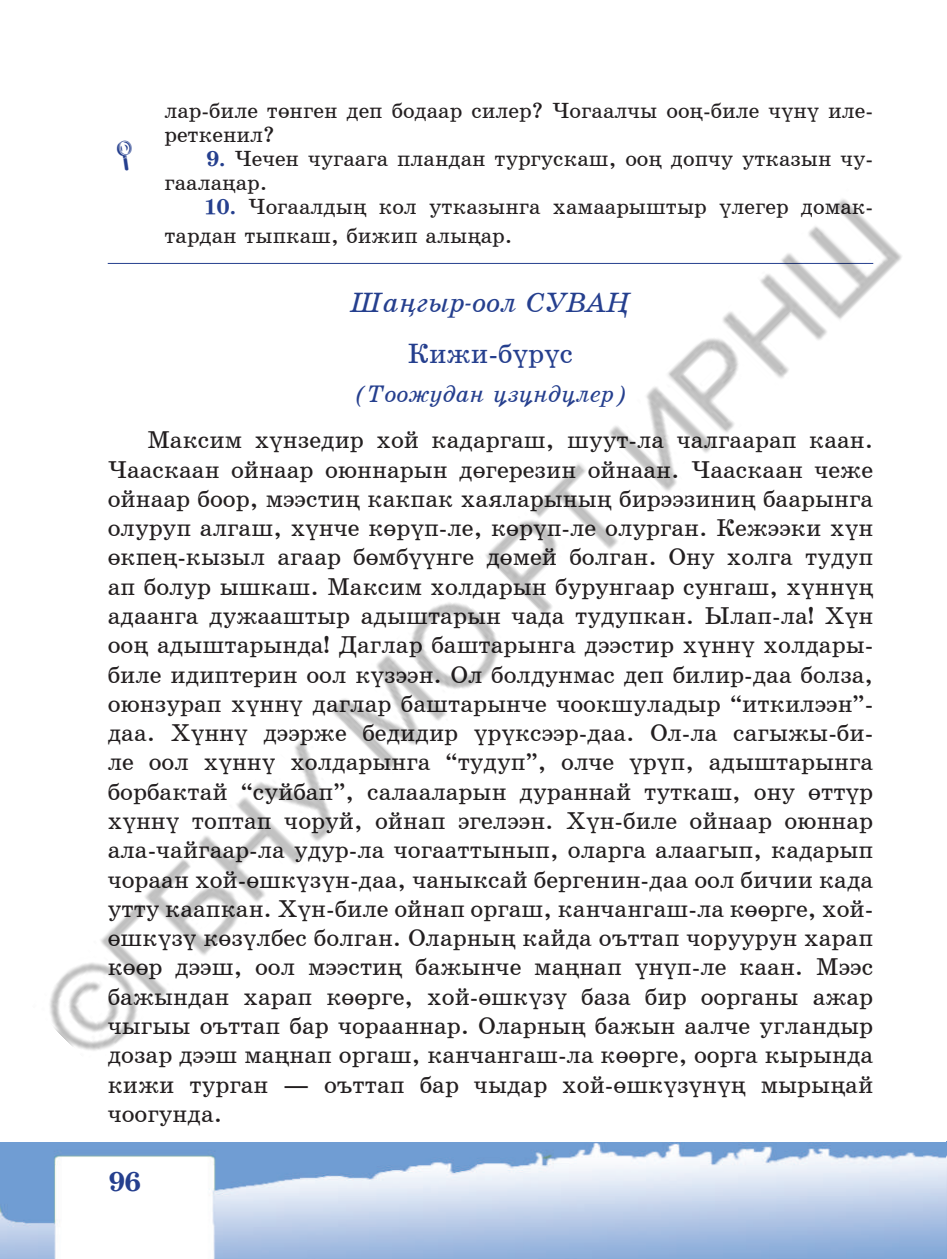
<style>
.page{position:relative;width:947px;height:1259px;background:#fff}
.page>*{position:absolute;margin:0;border:0;box-sizing:border-box;transform-origin:0 0}
.t1{font:italic 28px "TT School";color:#253f8e}
.t2{font:28px "TT School Book Normal";color:#253f8e}
.t3{font:700 28px "TT School";color:#253f8e}
.t4{font:24.4px/29.2px "TT School Book Normal";color:#231f20}
.t5{font:italic 24px "TT School";color:#253f8e}
.t6{font:22px/24px "TT School Book Normal";color:#231f20}
.s1{font-family:"TT School";font-weight:700;color:#253f8e}
</style>
<div class="page">
<img style="left:0;top:1141px;width:947px;height:118px">
<img style="left:50px;top:199px;width:852px;height:852px">
<p class="t6" style="left:164px;top:98px;width:707px">лар-биле т=нген деп бодаар силер? Чогаалчы ооё-биле ч\н\ иле&shy;реткенил?</p>
<p class="t6" style="left:164px;top:146px;width:710px;text-indent:42px"><span class="s1">9.</span> Чечен чугаага пландан тургускаш, ооё допчу утказын чу&shy;гаалаёар.</p>
<p class="t6" style="left:164px;top:192px;width:707px;line-height:29.2px;text-indent:40px"><span class="s1">10.</span> Чогаалдыё кол утказынга хамаарыштыр \легер домак&shy;тардан тыпкаш, бижип алыёар.</p>
<p class="t1" style="left:350px;top:287px;width:283px">Шаёгыр-оол Суваё</p>
<p class="t2" style="left:408px;top:338px;width:167px">Кижи-б\р\с</p>
<p class="t5" style="left:354px;top:380px;width:273px">(Тоожудан \з\нд\лер)</p>
<p class="t4" style="left:108px;top:425px;width:767px;text-indent:40px">Максим х\нзедир хой кадаргаш, шуут-ла чалгаарап каан.<br>Чааскаан ойнаар оюннарын д=герезин ойнаан. Чааскаан чеже ойнаар боор, мээстиё какпак хаяларыныё бирээзиниё баарынга олуруп алгаш, х\нче к=р\п-ле, к=р\п-ле олурган. Кежээки х\н =кпеё-кызыл агаар б=мб\\нге д=мей болган. Ону холга тудуп ап болур ышкаш. Максим холдарын бурунгаар сунгаш, х\нн\ё адаанга дужааштыр адыштарын чада тудупкан. Ылап-ла! Х\н ооё адыштарында! Даглар баштарынга дээстир х\нн\ холдары&shy;биле идиптерин оол к\зээн. Ол болдунмас деп билир-даа болза, оюнзурап х\нн\ даглар баштарынче чоокшуладыр “иткилээн”- даа. Х\нн\ дээрже бедидир \р\ксээр-даа. Ол-ла сагыжы-би&shy;ле оол х\нн\ холдарынга “тудуп”, олче \р\п, адыштарынга борбактай “суйбап”, салааларын дураннай туткаш, ону =тт\р х\нн\ топтап чоруй, ойнап эгелээн. Х\н-биле ойнаар оюннар ала-чайгаар-ла удур-ла чогааттынып, оларга алаагып, кадарып чораан хой-=шк\з\н-даа, чаныксай бергенин-даа оол бичии када утту каапкан. Х\н-биле ойнап оргаш, канчангаш-ла к==рге, хой-=шк\з\ к=з\лбес болган. Оларныё кайда оъттап чоруурун харап к==р дээш, оол мээстиё бажынче маёнап \н\п-ле каан. Мээс бажындан харап к==рге, хой-=шк\з\ база бир оорганы ажар чыгыы оъттап бар чорааннар. Оларныё бажын аалче угландыр дозар дээш маёнап оргаш, канчангаш-ла к==рге, оорга кырында кижи турган – оъттап бар чыдар хой-=шк\з\н\ё мырыёай чоогунда.</p>
<p class="t3" style="left:109px;top:1166px;width:34px">96</p>
</div>
